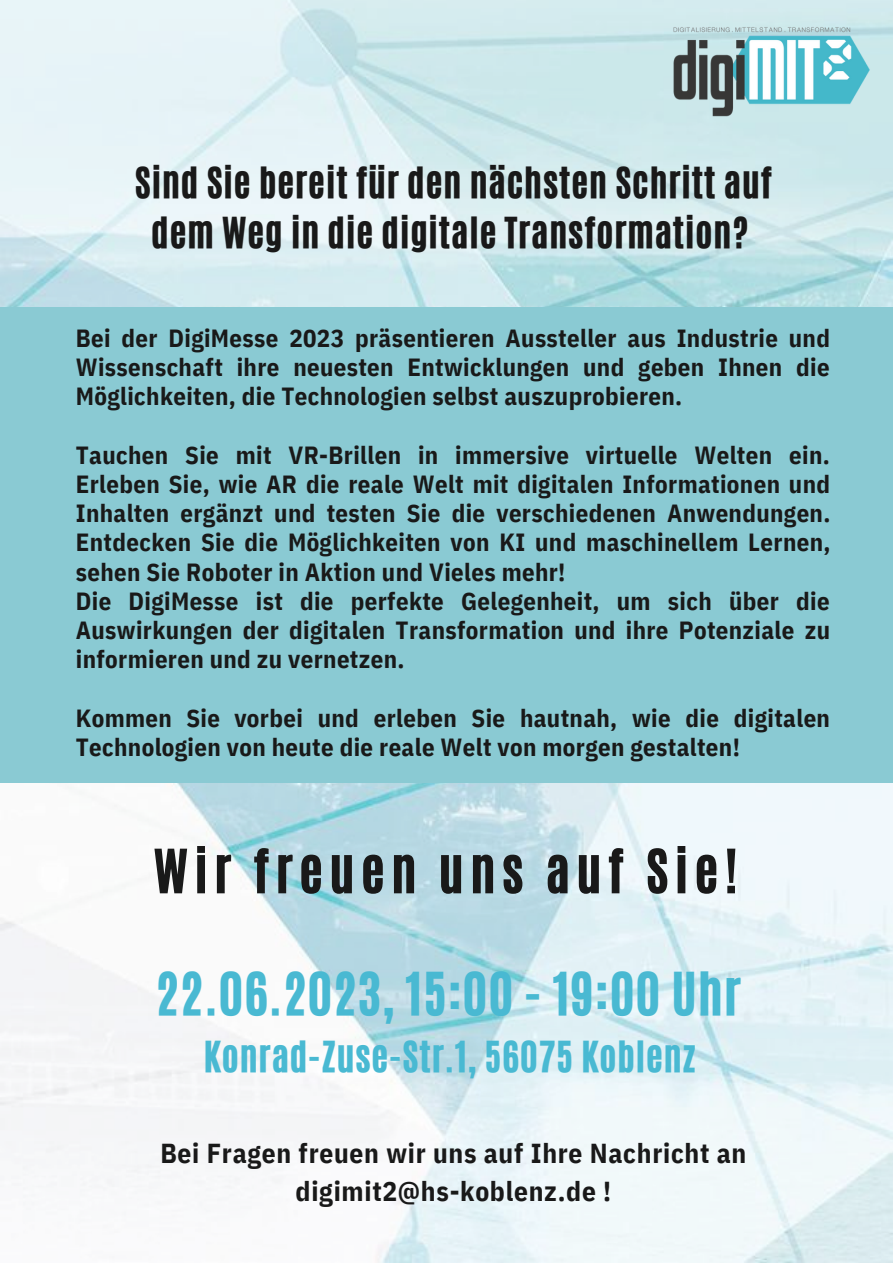
<style>
.page{position:relative;width:893px;height:1264px;background:#fff}
.page>*{position:absolute;margin:0;border:0;box-sizing:border-box;transform-origin:0 0}
.t1{font:50.55px "CA Generated";letter-spacing:.13em;color:#191919}
.t2{font:49.65px "CA Generated";letter-spacing:.025em;color:#49b9d2}
.t3{font:35.85px/49.5px "CA Generated";letter-spacing:.03em;color:#191919;text-align:center}
.t4{font:35.85px "CA Generated";letter-spacing:.025em;color:#49b9d2}
.t5{font:700 27.3px/38px "IBM Plex Sans Cond";letter-spacing:.025em;color:#191919;text-align:center}
.t6{font:700 24.75px/29.2px "IBM Plex Sans Cond";letter-spacing:.015em;color:#191919;text-align:justify}
</style>
<div class="page">
<img style="left:0;top:0;width:892px;height:1261px">
<div style="left:0;top:307px;width:892px;height:476px;background:#8acad3"></div>
<img style="left:667px;top:23px;width:204px;height:96px">
<p class="t3" style="left:135px;top:158px;width:638px">Sind Sie bereit für den nächsten Schritt auf dem Weg in die digitale Transformation?</p>
<p class="t6" style="left:76px;top:323px;width:755px">Bei der DigiMesse 2023 präsentieren Aussteller aus Industrie und Wissenschaft ihre neuesten Entwicklungen und geben Ihnen die Möglichkeiten, die Technologien selbst auszuprobieren.</p>
<p class="t6" style="left:76px;top:439px;width:756px">Tauchen Sie mit VR-Brillen in immersive virtuelle Welten ein.<br>Erleben Sie, wie AR die reale Welt mit digitalen Informationen und Inhalten ergänzt und testen Sie die verschiedenen Anwendungen.<br>Entdecken Sie die Möglichkeiten von KI und maschinellem Lernen, sehen Sie Roboter in Aktion und Vieles mehr!</p>
<p class="t6" style="left:76px;top:586px;width:755px">Die DigiMesse ist die perfekte Gelegenheit, um sich über die Auswirkungen der digitalen Transformation und ihre Potenziale zu informieren und zu vernetzen.</p>
<p class="t6" style="left:76px;top:702px;width:755px">Kommen Sie vorbei und erleben Sie hautnah, wie die digitalen<br>Technologien von heute die reale Welt von morgen gestalten!</p>
<p class="t1" style="left:154px;top:834px;width:585px">Wir freuen uns auf Sie!</p>
<p class="t2" style="left:156px;top:958px;width:586px">22.06.2023, 15:00 - 19:00 Uhr</p>
<p class="t4" style="left:204px;top:1030px;width:493px">Konrad-Zuse-Str.1, 56075 Koblenz</p>
<p class="t5" style="left:160px;top:1134px;width:587px">Bei Fragen freuen wir uns auf Ihre Nachricht an digimit2@hs-koblenz.de !</p>
</div>
